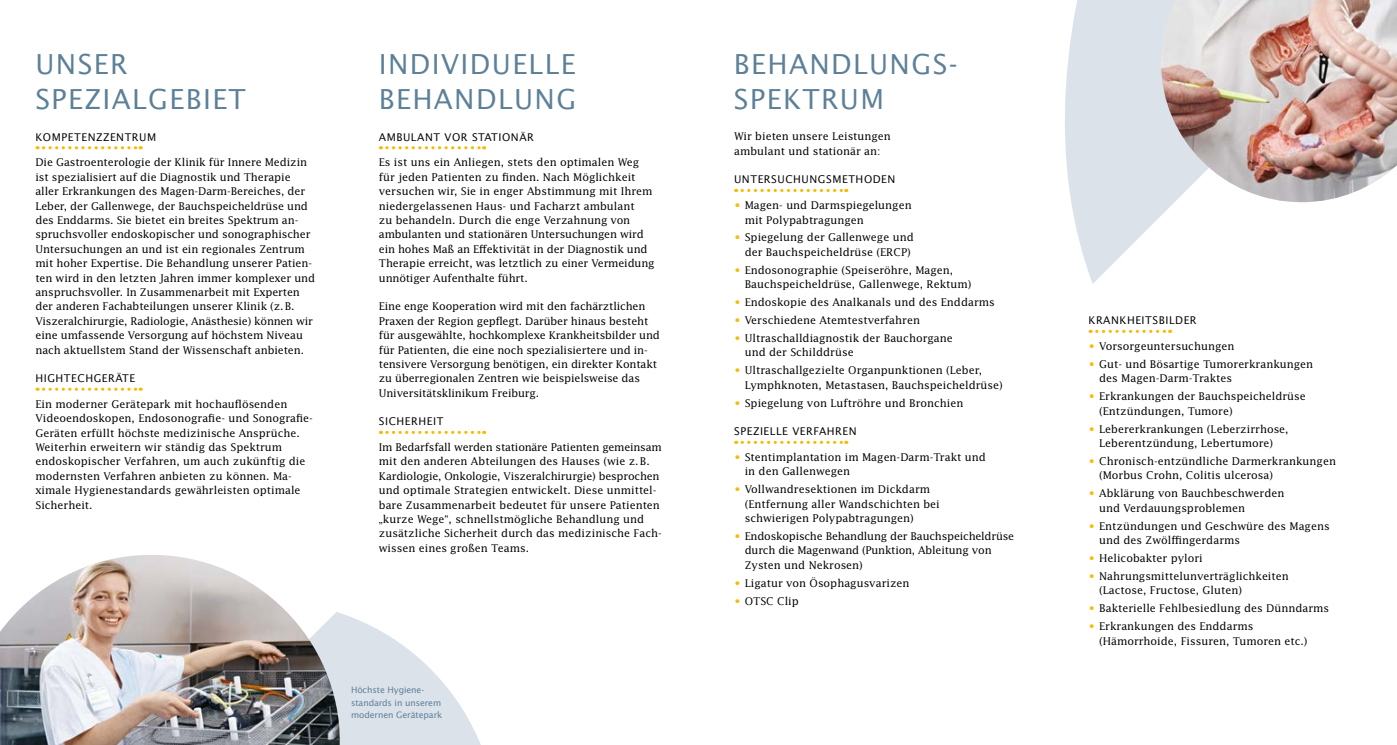
<style>
.page{position:relative;width:1397px;height:745px;background:#fff}
.page>*{position:absolute;margin:0;border:0;box-sizing:border-box;transform-origin:0 0}
.t1{font:27.5px/35px "Lucida Sans Std";letter-spacing:.05em;color:#5d8099}
.t2{font:10.62px/14.4px "Lucida Std";color:#000}
.t3{font:10.62px "Lucida Sans Std";letter-spacing:.05em;color:#000}
.t4{font:10.62px/14.4px "Lucida Std";letter-spacing:-.02em;color:#000}
.t5{font:8.75px/12.5px "Lucida Sans Std";letter-spacing:-.01em;color:#5d8099}
.s1{color:#fbba00}
</style>
<div class="page">
<svg style="left:387px;top:146px;width:97px;height:3px"></svg>
<svg style="left:387px;top:430px;width:97px;height:3px"></svg>
<svg style="left:37px;top:146px;width:104px;height:3px"></svg>
<svg style="left:37px;top:387px;width:104px;height:3px"></svg>
<svg style="left:340px;top:613px;width:141px;height:131px;fill:#dce2ea"></svg>
<img style="left:0;top:555px;width:340px;height:189px">
<svg style="left:1065px;top:0;width:242px;height:333px"></svg>
<img style="left:1160px;top:0;width:236px;height:202px">
<svg style="left:742px;top:189px;width:104px;height:3px"></svg>
<svg style="left:742px;top:440px;width:104px;height:3px"></svg>
<h1 class="t1" style="left:35px;top:47px;width:212px">UNSER<br>SPEZIALGEBIET</h1>
<p class="t3" style="left:35px;top:131px;width:122px">KOMPETENZZENTRUM</p>
<p class="t2" style="left:35px;top:155px;width:281px">Die Gastroenterologie der Klinik für Innere Medizin ist spezialisiert auf die Diagnostik und Therapie aller Erkrankungen des Magen-Darm-Bereiches, der Leber, der Gallenwege, der Bauchspeicheldrüse und des Enddarms. Sie bietet ein breites Spektrum an&shy;spruchsvoller endoskopischer und sonographischer Untersuchungen an und ist ein regionales Zentrum mit hoher Expertise. Die Behandlung unserer Patien&shy;ten wird in den letzten Jahren immer komplexer und anspruchsvoller. In Zusammenarbeit mit Experten der anderen Fachabteilungen unserer Klinik (z.B.<br>Viszeralchirurgie, Radiologie, Anästhesie) können wir eine umfassende Versorgung auf höchstem Niveau nach aktuellstem Stand der Wissenschaft anbieten.</p>
<p class="t3" style="left:35px;top:372px;width:101px">HIGHTECHGERÄTE</p>
<p class="t2" style="left:35px;top:396px;width:279px">Ein moderner Gerätepark mit hochauflösenden Videoendoskopen, Endosonografie- und Sonografie-Geräten erfüllt höchste medizinische Ansprüche.<br>Weiterhin erweitern wir ständig das Spektrum endoskopischer Verfahren, um auch zukünftig die modernsten Verfahren anbieten zu können. Ma&shy;ximale Hygienestandards gewährleisten optimale Sicherheit.</p>
<h1 class="t1" style="left:379px;top:47px;width:199px">INDIVIDUELLE<br>BEHANDLUNG</h1>
<p class="t3" style="left:379px;top:131px;width:156px">AMBULANT VOR STATIONÄR</p>
<p class="t2" style="left:379px;top:155px;width:277px">Es ist uns ein Anliegen, stets den optimalen Weg für jeden Patienten zu finden. Nach Möglichkeit versuchen wir, Sie in enger Abstimmung mit Ihrem niedergelassenen Haus- und Facharzt ambulant<br>zu behandeln. Durch die enge Verzahnung von ambulanten und stationären Untersuchungen wird ein hohes Maß an Effektivität in der Diagnostik und Therapie erreicht, was letztlich zu einer Vermeidung unnötiger Aufenthalte führt.</p>
<p class="t2" style="left:379px;top:299px;width:282px">Eine enge Kooperation wird mit den fachärztlichen Praxen der Region gepflegt. Darüber hinaus besteht für ausgewählte, hochkomplexe Krankheitsbilder und für Patienten, die eine noch spezialisiertere und in&shy;tensivere Versorgung benötigen, ein direkter Kontakt zu überregionalen Zentren wie beispielsweise das Universitätsklinikum Freiburg.</p>
<p class="t3" style="left:379px;top:415px;width:66px">SICHERHEIT</p>
<p class="t2" style="left:379px;top:439px;width:284px">Im Bedarfsfall werden stationäre Patienten gemeinsam mit den anderen Abteilungen des Hauses (wie z.B.<br>Kardiologie, Onkologie, Viszeralchirurgie) besprochen und optimale Strategien entwickelt. Diese unmittel&shy;bare Zusammenarbeit bedeutet für unsere Patienten „kurze Wege“, schnellstmögliche Behandlung und zusätzliche Sicherheit durch das medizinische Fach&shy;wissen eines großen Teams.</p>
<p class="t5" style="left:351px;top:683px;width:93px">Höchste Hygiene&shy;standards in unserem modernen Gerätepark</p>
<h1 class="t1" style="left:733px;top:47px;width:222px">BEHANDLUNGS-<br>SPEKTRUM</h1>
<p class="t2" style="left:734px;top:129px;width:158px">Wir bieten unsere Leistungen ambulant und stationär an:</p>
<p class="t3" style="left:734px;top:173px;width:163px">UNTERSUCHUNGSMETHODEN</p>
<p class="t2" style="left:744px;top:198px;width:168px;text-indent:-11px"><span class="s1">•</span> Magen- und Darmspiegelungen mit Polypabtragungen</p>
<p class="t2" style="left:734px;top:230px;width:181px;text-align:right"><span class="s1">•</span> Spiegelung der Gallenwege und der Bauchspeicheldrüse (ERCP)</p>
<p class="t2" style="left:744px;top:262px;width:228px;text-indent:-11px"><span class="s1">•</span> Endosonographie (Speiseröhre, Magen,<br>Bauchspeicheldrüse, Gallenwege, Rektum)</p>
<p class="t2" style="left:734px;top:295px;width:262px"><span class="s1">•</span> Endoskopie des Analkanals und des Enddarms</p>
<p class="t2" style="left:734px;top:312px;width:187px"><span class="s1">•</span> Verschiedene Atemtestverfahren</p>
<p class="t2" style="left:744px;top:330px;width:209px;text-indent:-11px"><span class="s1">•</span> Ultraschalldiagnostik der Bauchorgane und der Schilddrüse</p>
<p class="t2" style="left:744px;top:363px;width:259px;text-indent:-11px"><span class="s1">•</span> Ultraschallgezielte Organpunktionen (Leber,<br>Lymphknoten, Metastasen, Bauchspeicheldrüse)</p>
<p class="t2" style="left:734px;top:395px;width:231px"><span class="s1">•</span> Spiegelung von Luftröhre und Bronchien</p>
<p class="t3" style="left:734px;top:425px;width:124px">SPEZIELLE VERFAHREN</p>
<p class="t2" style="left:744px;top:449px;width:242px;text-indent:-11px"><span class="s1">•</span> Stentimplantation im Magen-Darm-Trakt und in den Gallenwegen</p>
<p class="t2" style="left:744px;top:481px;width:196px;text-indent:-11px"><span class="s1">•</span> Vollwandresektionen im Dickdarm (Entfernung aller Wandschichten bei schwierigen Polypabtragungen)</p>
<p class="t4" style="left:744px;top:528px;width:271px;text-indent:-11px"><span class="s1">•</span> Endoskopische Behandlung der Bauchspeicheldrüse durch die Magenwand (Punktion, Ableitung von<br>Zysten und Nekrosen)</p>
<p class="t2" style="left:734px;top:575px;width:177px"><span class="s1">•</span> Ligatur von Ösophagusvarizen</p>
<p class="t2" style="left:734px;top:593px;width:66px"><span class="s1">•</span> OTSC Clip</p>
<p class="t3" style="left:1088px;top:314px;width:110px">KRANKHEITSBILDER</p>
<p class="t2" style="left:1088px;top:338px;width:147px"><span class="s1">•</span> Vorsorgeuntersuchungen</p>
<p class="t2" style="left:1098px;top:356px;width:215px;text-indent:-11px"><span class="s1">•</span> Gut- und Bösartige Tumorerkrankungen des Magen-Darm-Traktes</p>
<p class="t2" style="left:1098px;top:389px;width:208px;text-indent:-11px"><span class="s1">•</span> Erkrankungen der Bauchspeicheldrüse (Entzündungen, Tumore)</p>
<p class="t2" style="left:1088px;top:421px;width:201px;text-align:center"><span class="s1">•</span> Lebererkrankungen (Leberzirrhose,<br>Leberentzündung, Lebertumore)</p>
<p class="t2" style="left:1098px;top:453px;width:238px;text-indent:-11px"><span class="s1">•</span> Chronisch-entzündliche Darmerkrankungen (Morbus Crohn, Colitis ulcerosa)</p>
<p class="t2" style="left:1098px;top:485px;width:187px;text-indent:-11px"><span class="s1">•</span> Abklärung von Bauchbeschwerden und Verdauungsproblemen</p>
<p class="t2" style="left:1098px;top:518px;width:232px;text-indent:-11px"><span class="s1">•</span> Entzündungen und Geschwüre des Magens und des Zwölffingerdarms</p>
<p class="t2" style="left:1088px;top:550px;width:116px"><span class="s1">•</span> Helicobakter pylori</p>
<p class="t2" style="left:1098px;top:568px;width:191px;text-indent:-11px"><span class="s1">•</span> Nahrungsmittelunverträglichkeiten (Lactose, Fructose, Gluten)</p>
<p class="t2" style="left:1088px;top:600px;width:242px"><span class="s1">•</span> Bakterielle Fehlbesiedlung des Dünndarms</p>
<p class="t2" style="left:1098px;top:618px;width:210px;text-indent:-11px"><span class="s1">•</span> Erkrankungen des Enddarms (Hämorrhoide, Fissuren, Tumoren etc.)</p>
</div>
